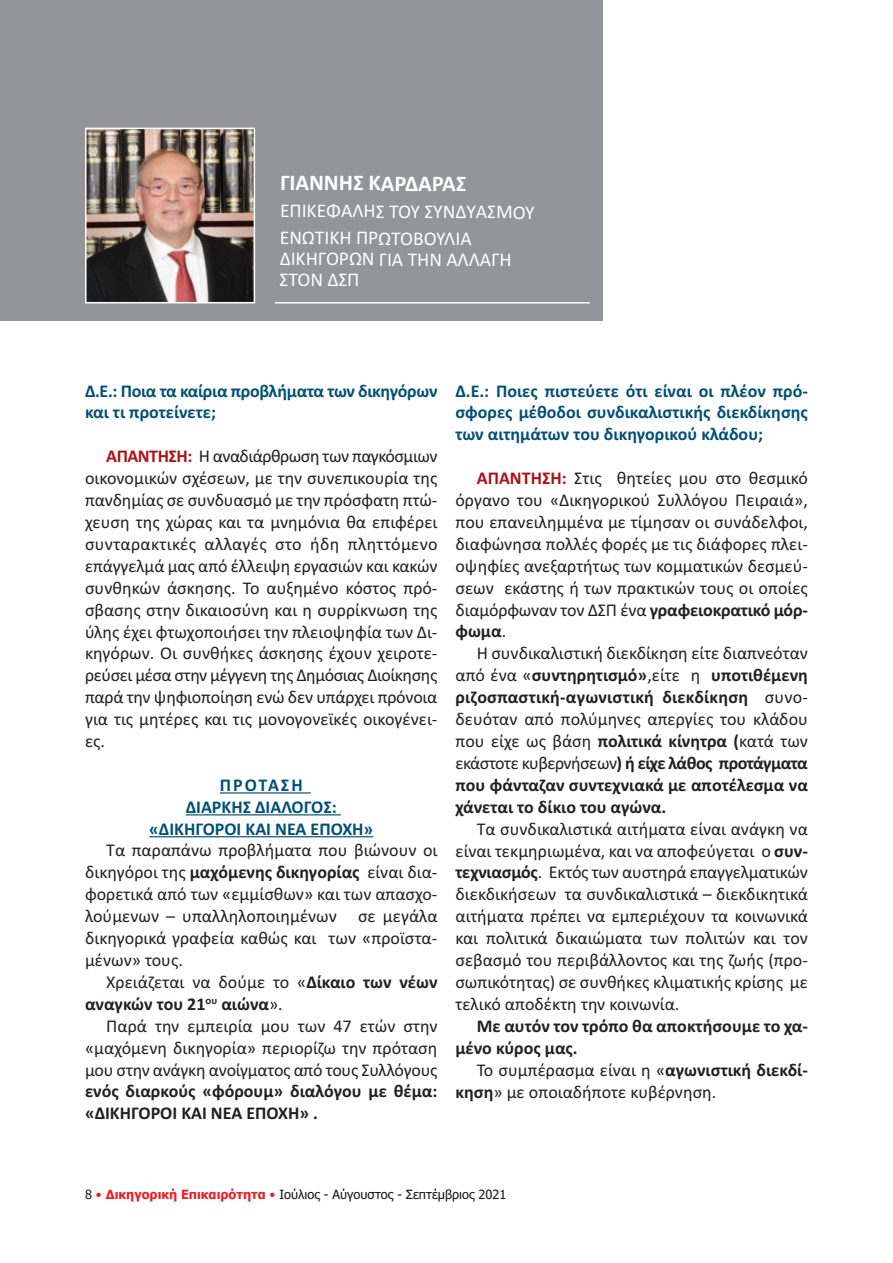
<style>
.page{position:relative;width:893px;height:1263px;background:#fff}
.page>*{position:absolute;margin:0;border:0;box-sizing:border-box;transform-origin:0 0}
.t1{font:700 22.5px "Calibri";color:#fff}
.t2{font:19.5px "Calibri";letter-spacing:-.005em;color:#fff}
.t3{font:18px/21.9px "Calibri";color:#231f20;text-align:justify}
.t4{font:700 18px/21.9px "Calibri";color:#231f20}
.t5{font:700 18px/21.9px "Calibri";color:#005078;text-align:justify}
.t6{font:700 18px/21.9px "Calibri";letter-spacing:-.02em;color:#005078}
.t7{font:700 18px "Calibri";letter-spacing:.11em;color:#005078}
.t8{font:12.75px "Tahoma";color:#181413}
.s1{font-weight:700;color:#ad1217}
.s2{font-weight:700}
.s3{font-weight:400}
.s4{color:#231f20}
.s5{color:#ee1d23}
.s6{font-weight:700;color:#ee1d23}
</style>
<div class="page">
<div style="left:0;top:0;width:602px;height:321px;background:#939598"></div>
<hr style="left:275px;top:302px;width:315px;height:1px;background:#fff">
<hr style="left:220px;top:792px;width:91px;height:1px;background:#005078">
<hr style="left:186px;top:814px;width:155px;height:1px;background:#005078">
<hr style="left:149px;top:836px;width:224px;height:1px;background:#005078">
<img style="left:88px;top:131px;width:164px;height:169px">
<div style="left:85px;top:128px;width:170px;height:175px;border:2px solid #fff"></div>
<p class="t1" style="left:280px;top:170px;width:188px">ΓΙΑΝΝΗΣ ΚΑΡΔΑΡΑΣ</p>
<p class="t2" style="left:280px;top:204px;width:256px">ΕΠΙΚΕΦΑΛΗΣ ΤΟΥ ΣΥΝΔYΑΣΜΟΥ</p>
<p class="t2" style="left:280px;top:231px;width:193px">ΕΝΩΤΙΚΗ ΠΡΩΤΟΒΟΥΛΙΑ</p>
<p class="t2" style="left:280px;top:252px;width:233px">ΔΙΚΗΓΟΡΩΝ ΓΙΑ ΤΗΝ ΑΛΛΑΓΗ</p>
<p class="t2" style="left:280px;top:273px;width:82px">ΣΤΟΝ ΔΣΠ</p>
<p class="t6" style="left:85px;top:379px;width:354px">Δ.Ε.: Ποια τα καίρια προβλήματα των δικηγόρων και τι προτείνετε;</p>
<p class="t3" style="left:85px;top:447px;width:354px;text-indent:21px"><span class="s1">ΑΠΑΝΤΗΣΗ:</span> Η αναδιάρθρωση των παγκόσμιων οικονομικών σχέσεων, με την συνεπικουρία της πανδημίας σε συνδυασμό με την πρόσφατη πτώ&shy;χευση της χώρας και τα μνημόνια θα επιφέρει συνταρακτικές αλλαγές στο ήδη πληττόμενο επάγγελμά μας από έλλειψη εργασιών και κακών συνθηκών άσκησης. Το αυξημένο κόστος πρό&shy;σβασης στην δικαιοσύνη και η συρρίκνωση της ύλης έχει φτωχοποιήσει την πλειοψηφία των Δι&shy;κηγόρων. Οι συνθήκες άσκησης έχουν χειροτε&shy;ρεύσει μέσα στην μέγγενη της Δημόσιας Διοίκησης παρά την ψηφιοποίηση ενώ δεν υπάρχει πρόνοια για τις μητέρες και τις μονογονεϊκές οικογένει&shy;ες.</p>
<p class="t7" style="left:220px;top:774px;width:84px">ΠΡΟΤΑΣΗ</p>
<p class="t5" style="left:186px;top:795px;width:152px">ΔΙΑΡΚΗΣ ΔΙΑΛΟΓΟΣ:</p>
<p class="t5" style="left:149px;top:817px;width:226px">«ΔΙΚΗΓΟΡΟΙ ΚΑΙ ΝΕΑ ΕΠΟΧΗ»</p>
<p class="t3" style="left:85px;top:841px;width:354px;text-indent:21px">Τα παραπάνω προβλήματα που βιώνουν οι δικηγόροι της <span class="s2">μαχόμενης δικηγορίας</span> είναι δια&shy;φορετικά από των «εμμίσθων» και των απασχο&shy;λούμενων – υπαλληλοποιημένων σε μεγάλα δικηγορικά γραφεία καθώς και των «προϊστα&shy;μένων» τους.</p>
<p class="t4" style="left:85px;top:971px;width:354px;text-indent:21px"><span class="s3">Χρειάζεται να δούμε το «</span>Δίκαιο των νέων αναγκών του 21<sup>ου</sup> αιώνα<span class="s3">».</span></p>
<p class="t3" style="left:85px;top:1016px;width:354px;text-indent:21px">Παρά την εμπειρία μου των 47 ετών στην «μαχόμενη δικηγορία» περιορίζω την πρόταση μου στην ανάγκη ανοίγματος από τους Συλλόγους <span class="s2">ενός διαρκούς «φόρουμ» διαλόγου με θέμα: «ΔΙΚΗΓΟΡΟΙ ΚΑΙ ΝΕΑ ΕΠΟΧΗ» .</span></p>
<p class="t5" style="left:455px;top:379px;width:354px">Δ.Ε.: Ποιες πιστεύετε ότι είναι οι πλέον πρό&shy;σφορες μέθοδοι συνδικαλιστικής διεκδίκησης των αιτημάτων του δικηγορικού κλάδου;</p>
<p class="t3" style="left:455px;top:469px;width:354px;text-indent:21px"><span class="s1">ΑΠΑΝΤΗΣΗ:</span> Στις θητείες μου στο θεσμικό όργανο του «Δικηγορικού Συλλόγου Πειραιά», που επανειλημμένα με τίμησαν οι συνάδελφοι, διαφώνησα πολλές φορές με τις διάφορες πλει&shy;οψηφίες ανεξαρτήτως των κομματικών δεσμεύ&shy;σεων εκάστης ή των πρακτικών τους οι οποίες διαμόρφωναν τον ΔΣΠ ένα <span class="s2">γραφειοκρατικό μόρ&shy;φωμα</span>.</p>
<p class="t4" style="left:455px;top:642px;width:354px;text-align:justify;text-indent:21px"><span class="s3">Η συνδικαλιστική διεκδίκηση είτε διαπνεόταν από ένα «</span>συντηρητισμό»<span class="s3">,είτε η</span> υποτιθέμενη ριζοσπαστική-αγωνιστική διεκδίκηση <span class="s3">συνο&shy;δευόταν από πολύμηνες απεργίες του κλάδου που είχε ως βάση</span> πολιτικά κίνητρα (<span class="s3">κατά των εκάστοτε κυβερνήσεων</span>) ή είχε λάθος προτάγματα που φάνταζαν συντεχνιακά με αποτέλεσμα να χάνεται το δίκιο του αγώνα.</p>
<p class="t3" style="left:455px;top:819px;width:354px;text-indent:21px">Τα συνδικαλιστικά αιτήματα είναι ανάγκη να είναι τεκμηριωμένα, και να αποφεύγεται ο <span class="s2">συν&shy;τεχνιασμός</span>. Εκτός των αυστηρά επαγγελματικών διεκδικήσεων τα συνδικαλιστικά – διεκδικητικά αιτήματα πρέπει να εμπεριέχουν τα κοινωνικά και πολιτικά δικαιώματα των πολιτών και τον σεβασμό του περιβάλλοντος και της ζωής (προ&shy;σωπικότητας) σε συνθήκες κλιματικής κρίσης με τελικό αποδέκτη την κοινωνία.</p>
<p class="t4" style="left:455px;top:1015px;width:354px;text-indent:21px">Με αυτόν τον τρόπο θα αποκτήσουμε το χα&shy;μένο κύρος μας.</p>
<p class="t3" style="left:455px;top:1060px;width:354px;text-indent:21px">Το συμπέρασμα είναι η «<span class="s2">αγωνιστική διεκδί&shy;κηση</span>» με οποιαδήποτε κυβέρνηση.</p>
<p class="t8" style="left:85px;top:1187px;width:423px"><span class="s4">8</span> <span class="s5">•</span> <span class="s6">Δικηγορική Επικαιρότητα</span> <span class="s5">•</span> Ιούλιος - Αύγουστος - Σεπτέμβριος 2021</p>
</div>
